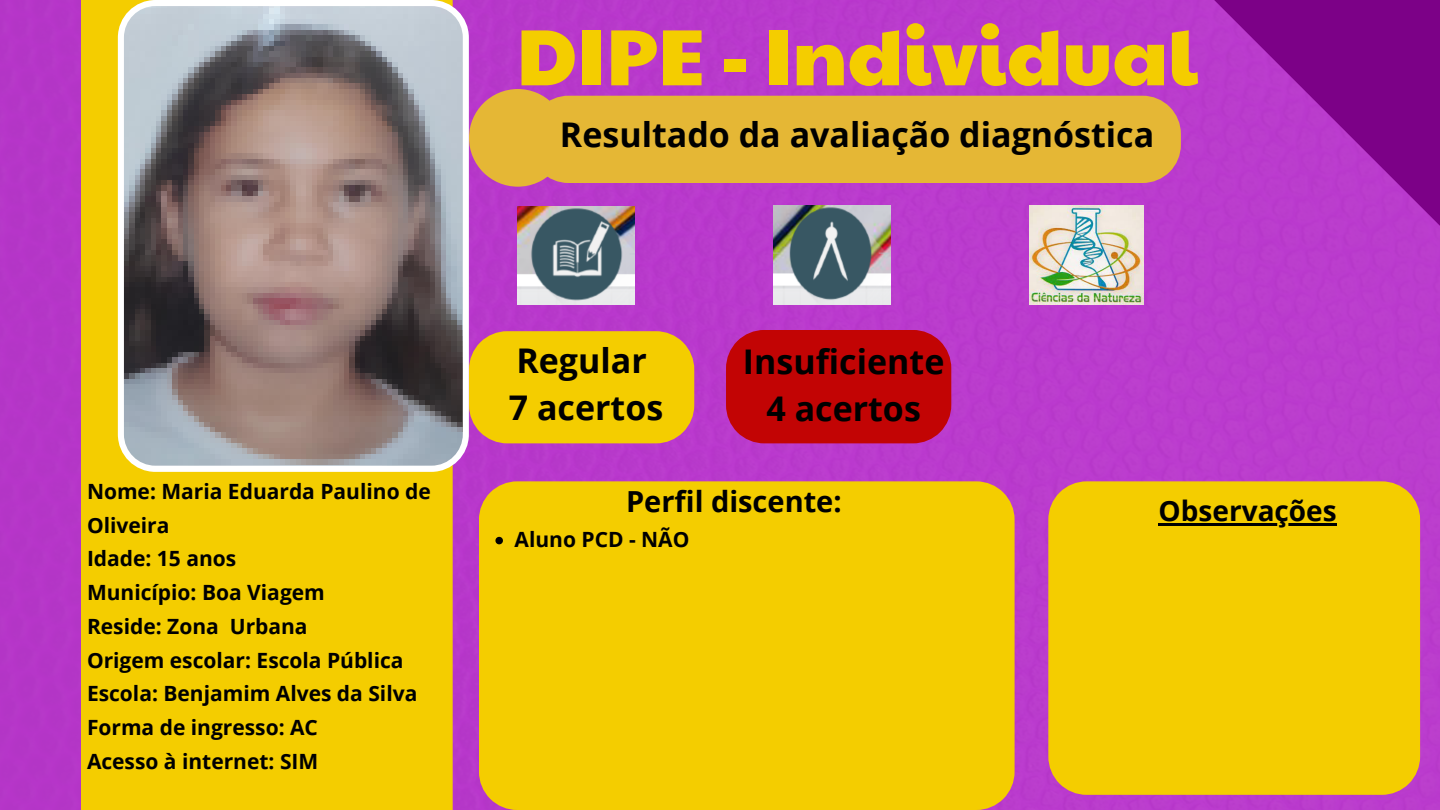
<style>
.page{position:relative;width:1440px;height:810px;background:#b93acc}
.page>*{position:absolute;margin:0;border:0;box-sizing:border-box;transform-origin:0 0}
.t1{font:79.8px "Paytone One";color:#f4cd00}
.t2{font:700 34px/47.2px "Open Sans";color:#000}
.t3{font:700 29px "Open Sans";color:#000}
.t4{font:700 28px "Open Sans";color:#000}
.t5{font:700 21px/33.8px "Open Sans";color:#000}
</style>
<div class="page">
<div style="left:81px;top:0;width:372px;height:810px;background:#f4cd00"></div>
<svg style="left:118px;top:0;width:351px;height:471px"></svg>
<svg style="left:1214px;top:0;width:226px;height:226px"></svg>
<img style="left:518px;top:207px;width:117px;height:97px">
<img style="left:1029px;top:205px;width:114px;height:99px">
<img style="left:773px;top:205px;width:117px;height:99px">
<div style="left:539px;top:96px;width:642px;height:87px;background:#e5b735"></div>
<div style="left:469px;top:89px;width:98px;height:98px;background:#e5b735;border-radius:50%"></div>
<div style="left:469px;top:331px;width:225px;height:112px;background:#f4cd00"></div>
<div style="left:726px;top:330px;width:225px;height:113px;background:#c20404"></div>
<div style="left:1048px;top:481px;width:372px;height:314px;background:#f4cd00"></div>
<div style="left:479px;top:481px;width:535px;height:329px;background:#f4cd00"></div>
<svg style="left:495px;top:537px;width:8px;height:7px"></svg>
<hr style="left:1159px;top:523px;width:178px;height:2px;background:#000">
<p class="t5" style="left:87px;top:474px;width:345px">Nome: Maria Eduarda Paulino de<br>Oliveira<br>Idade: 15 anos<br>Município: Boa Viagem<br>Reside: Zona Urbana<br>Origem escolar: Escola Pública<br>Escola: Benjamim Alves da Silva<br>Forma de ingresso: AC<br>Acesso à internet: SIM</p>
<h4 class="t1" style="left:516px;top:-3px;width:683px">DIPE - Individual</h4>
<h2 class="t2" style="left:560px;top:110px;width:596px">Resultado da avaliação diagnóstica</h2>
<p class="t2" style="left:509px;top:336px;width:156px">Regular<br>7 acertos</p>
<p class="t2" style="left:743px;top:337px;width:203px;text-align:center">Insuficiente<br>4 acertos</p>
<p class="t3" style="left:626px;top:481px;width:217px">Perfil discente:</p>
<h2 class="t5" style="left:515px;top:522px;width:176px">Aluno PCD - NÃO</h2>
<h3 class="t4" style="left:1159px;top:492px;width:180px">Observações</h3>
</div>
